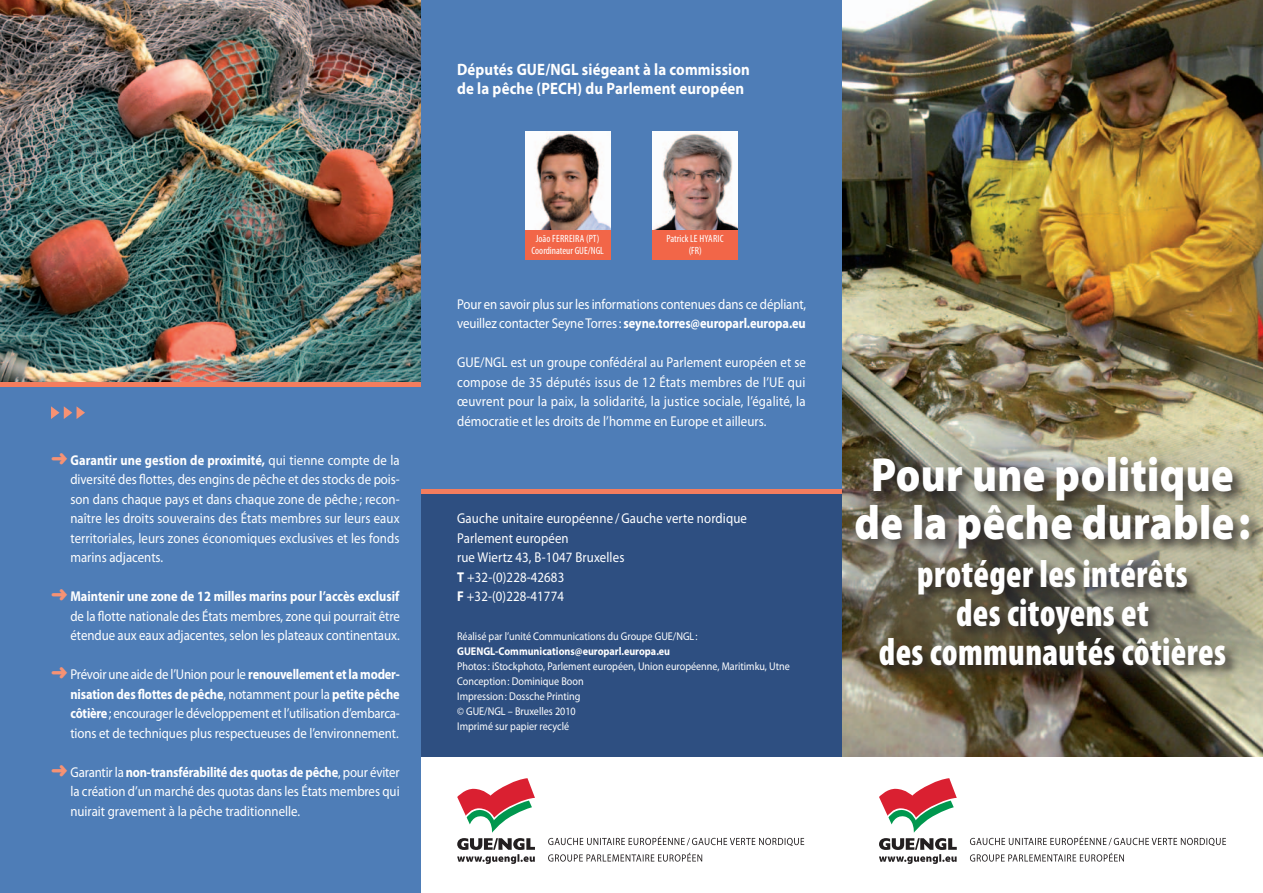
<style>
.page{position:relative;width:1263px;height:893px;background:#fff}
.page>*{position:absolute;margin:0;border:0;box-sizing:border-box;transform-origin:0 0}
.t1{font:900 48px/48px "Myriad Pro";letter-spacing:.01em;color:#fff;text-align:center;scale:.87 1}
.t2{font:900 condensed 39px/39px "Myriad Pro";letter-spacing:.01em;color:#fff;text-align:center;scale:.9 1}
.sous-titre{font:700 16.5px/19.5px "Myriad Pro";letter-spacing:.01em;color:#fff;scale:.9 1}
.body{font:14.25px/19.5px "Myriad Pro";color:#fff;text-align:justify;scale:.9 1}
.body-2{font:11.25px "Myriad Pro";color:#fff;scale:.9 1}
.body-3{font:700 11.25px "Myriad Pro";color:#fff;scale:.9 1}
.nom_MEPs{font:condensed 10.5px/12px "Myriad Pro";color:#fff;text-align:center}
.s1{color:#f69274}
.s2{font-weight:700}
</style>
<div class="page">
<img style="left:842px;top:0;width:421px;height:757px">
<div style="left:404px;top:491px;width:438px;height:266px;background:#2e4f81"></div>
<div style="left:404px;top:0;width:438px;height:491px;background:#4e7db7"></div>
<hr style="left:404px;top:489px;width:438px;height:4px;background:#f37d5e">
<div style="left:0;top:289px;width:421px;height:604px;background:#4e7db7"></div>
<img style="left:525px;top:132px;width:85px;height:98px">
<img style="left:653px;top:132px;width:85px;height:98px">
<div style="left:653px;top:230px;width:85px;height:29px;background:#f26648"></div>
<div style="left:525px;top:230px;width:85px;height:29px;background:#f26648"></div>
<img style="left:842px;top:425px;width:421px;height:255px">
<div style="left:853px;top:454px;width:410px;height:226px;background:#231f20;opacity:.85"></div>
<svg style="left:51px;top:406px;width:34px;height:13px"></svg>
<img style="left:0;top:0;width:421px;height:383px">
<hr style="left:0;top:383px;width:421px;height:4px;background:#f37d5e">
<svg style="left:457px;top:778px;width:78px;height:86px"></svg>
<svg style="left:548px;top:853px;width:154px;height:9px"></svg>
<svg style="left:548px;top:836px;width:256px;height:10px"></svg>
<svg style="left:879px;top:778px;width:78px;height:86px"></svg>
<svg style="left:970px;top:853px;width:154px;height:9px"></svg>
<svg style="left:970px;top:836px;width:256px;height:10px"></svg>
<p class="body" style="left:70px;top:450px;width:367px;text-indent:-19px"><span class="s1">➜</span> <span class="s2">Garantir une gestion de proximité,</span> qui tienne compte de la diversité des flottes, des engins de pêche et des stocks de pois&shy;son dans chaque pays et dans chaque zone de pêche ; recon&shy;naître les droits souverains des États membres sur leurs eaux territoriales, leurs zones économiques exclusives et les fonds marins adjacents.</p>
<p class="body" style="left:70px;top:587px;width:367px;text-indent:-19px"><span class="s1">➜</span> <span class="s2">Maintenir une zone de 12 milles marins pour l’accès exclusif </span>de la flotte nationale des États membres, zone qui pourrait être étendue aux eaux adjacentes, selon les plateaux continentaux.</p>
<p class="body" style="left:70px;top:665px;width:367px;text-indent:-19px"><span class="s1">➜</span> Prévoir une aide de l’Union pour le <span class="s2">renouvellement et la moder&shy;nisation des flottes de pêche</span>, notamment pour la <span class="s2">petite pêche côtière</span>; encourager le développement et l’utilisation d’embarca&shy;tions et de techniques plus respectueuses de l’environnement.</p>
<p class="body" style="left:70px;top:762px;width:367px;text-indent:-19px"><span class="s1">➜</span> Garantir la <span class="s2">non-transférabilité des quotas de pêche</span>, pour éviter la création d’un marché des quotas dans les États membres qui nuirait gravement à la pêche traditionnelle.</p>
<p class="sous-titre" style="left:457px;top:59px;width:327px">Députés GUE/NGL siégeant à la commission de la pêche (PECH) du Parlement européen</p>
<p class="nom_MEPs" style="left:531px;top:233px;width:74px">João FERREIRA (PT)<br>Coordinateur GUE/NGL</p>
<p class="nom_MEPs" style="left:667px;top:233px;width:59px">Patrick LE HYARIC (FR)</p>
<p class="body" style="left:457px;top:294px;width:389px">Pour en savoir plus sur les informations contenues dans ce dépliant, veuillez contacter Seyne Torres: <span class="s2">seyne.torres@europarl.europa.eu</span></p>
<p class="body" style="left:457px;top:353px;width:389px">GUE/NGL est un groupe confédéral au Parlement européen et se compose de 35 députés issus de 12 États membres de l’UE qui œuvrent pour la paix, la solidarité, la justice sociale, l’égalité, la démocratie et les droits de l’homme en Europe et ailleurs.</p>
<p class="body" style="left:457px;top:509px;width:324px">Gauche unitaire européenne /Gauche verte nordique</p>
<p class="body" style="left:457px;top:528px;width:125px">Parlement européen</p>
<p class="body" style="left:457px;top:548px;width:187px">rue Wiertz 43, B-1047 Bruxelles</p>
<p class="body" style="left:457px;top:567px;width:121px"><span class="s2">T</span> +32-(0)228-42683</p>
<p class="body" style="left:457px;top:587px;width:120px"><span class="s2">F</span> +32-(0)228-41774</p>
<p class="body-2" style="left:457px;top:630px;width:269px">Réalisé par l’unité Communications du Groupe GUE/NGL :</p>
<p class="body-3" style="left:457px;top:644px;width:238px">GUENGL-Communications@europarl.europa.eu</p>
<p class="body-2" style="left:457px;top:660px;width:371px">Photos: iStockphoto, Parlement européen, Union européenne, Maritimku, Utne</p>
<p class="body-2" style="left:457px;top:675px;width:142px">Conception: Dominique Boon</p>
<p class="body-2" style="left:457px;top:690px;width:139px">Impression: Dossche Printing</p>
<p class="body-2" style="left:457px;top:705px;width:133px">© GUE/NGL – Bruxelles 2010</p>
<p class="body-2" style="left:457px;top:720px;width:126px">Imprimé sur papier recyclé</p>
<p class="t1" style="left:854px;top:449px;width:457px">Pour une politique de la pêche durable:</p>
<p class="t2" style="left:879px;top:553px;width:387px">protéger les intérêts<br>des citoyens et<br>des communautés côtières</p>
</div>
